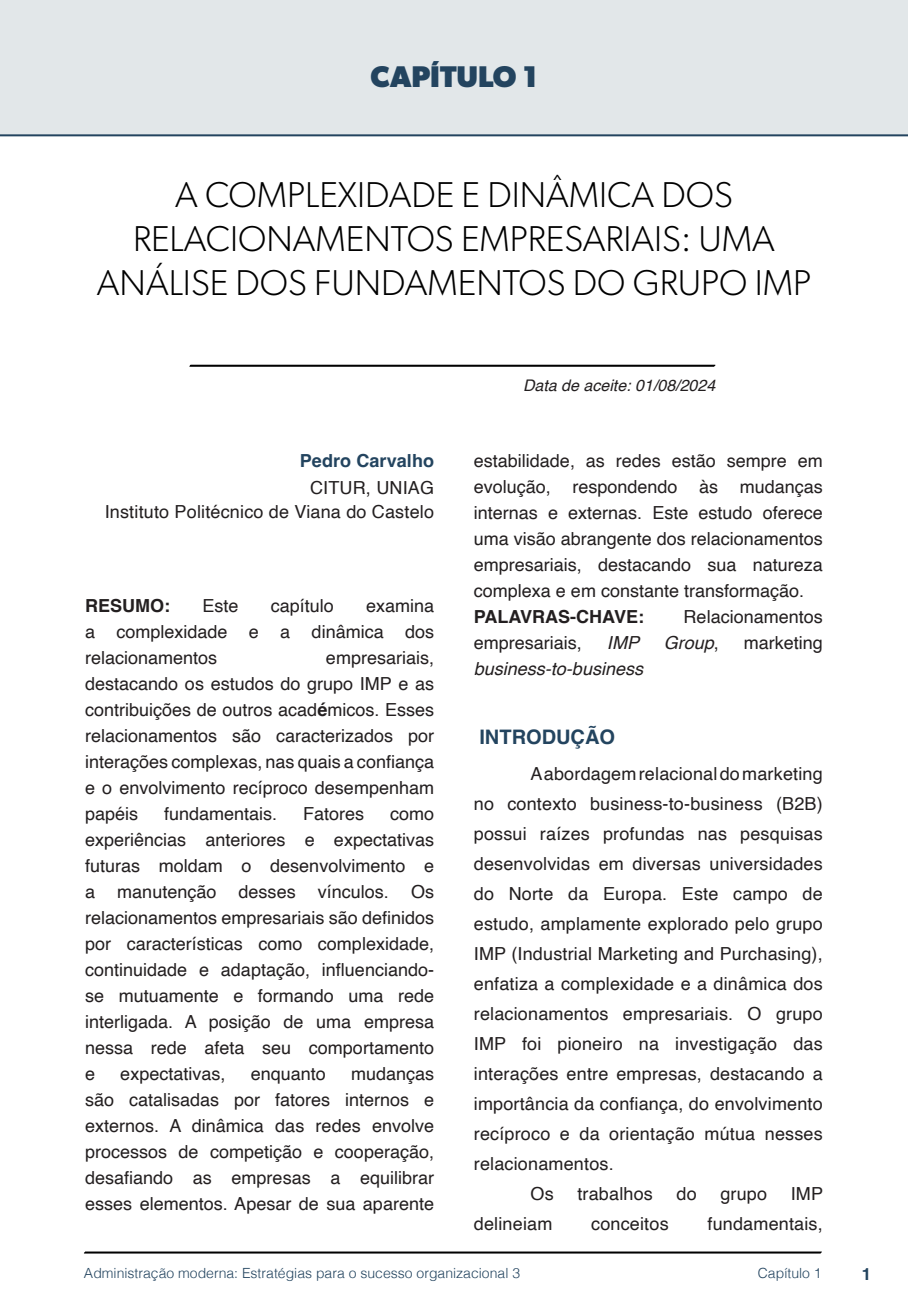
<style>
.page{position:relative;width:908px;height:1304px;background:#fff}
.page>*{position:absolute;margin:0;border:0;box-sizing:border-box;transform-origin:0 0}
.nome_artigos{font:300 36px/44px "Gibson";color:#000;text-align:center}
.capítulos{font:700 30px "Gibson";color:#23445f}
.TITULOS{font:700 20px "Helvetica";color:#23445f}
.Resumos_e_PC_TXT{font:18px/26px "Helvetica";color:#231f20;text-align:justify}
.txt{font:18px/30px "Helvetica";letter-spacing:.01em;color:#231f20;text-align:justify}
.info_autores{font:18px "Helvetica";letter-spacing:.01em;color:#231f20}
.Resumos_e_PC_TXT-2{font:italic 18px "Helvetica";color:#231f20}
.Resumos_e_PC_TXT-3{font:700 18px "Helvetica";color:#231f20}
.nome_autores{font:700 18px "Helvetica";letter-spacing:.005em;color:#23445f}
.t1{font:700 16.8px "Helvetica";color:#23445f}
.t2{font:italic 16px "Helvetica";color:#231f20}
.t3{font:300 14px "Helvetica";color:#23445f}
.s1{font-weight:700}
.s2{font-style:normal}
</style>
<div class="page">
<svg style="left:84px;top:1251px;width:737px;height:3px;background:#515151"></svg>
<div style="left:0;top:0;width:907px;height:136px;background:#e2e7e9"></div>
<svg style="left:189px;top:364px;width:526px;height:3px;background:#4f4f4f"></svg>
<div style="left:64px;top:74px;width:61px;height:54px;background:#e2e7e9"></div>
<p class="capítulos" style="left:370px;top:58px;width:168px">CAPÍTULO 1</p>
<p class="nome_artigos" style="left:97px;top:172px;width:715px">A COMPLEXIDADE E DINÂMICA DOS<br>RELACIONAMENTOS EMPRESARIAIS: UMA<br>ANÁLISE DOS FUNDAMENTOS DO GRUPO IMP</p>
<p class="nome_autores" style="left:299px;top:450px;width:136px">Pedro Carvalho</p>
<p class="info_autores" style="left:310px;top:474px;width:125px">CITUR, UNIAG</p>
<p class="info_autores" style="left:105px;top:498px;width:331px">Instituto Politécnico de Viana do Castelo</p>
<p class="Resumos_e_PC_TXT-3" style="left:85px;top:595px;width:86px">RESUMO:</p>
<p class="Resumos_e_PC_TXT" style="left:202px;top:594px;width:38px">Este</p>
<p class="Resumos_e_PC_TXT" style="left:270px;top:594px;width:65px">capítulo</p>
<p class="Resumos_e_PC_TXT" style="left:85px;top:594px;width:350px;text-indent:281px">examina a complexidade e a dinâmica dos relacionamentos</p>
<p class="Resumos_e_PC_TXT" style="left:85px;top:646px;width:350px;text-indent:241px">empresariais, destacando os estudos do grupo IMP e as contribuições de outros acad<span class="s1">é</span>micos. Esses relacionamentos são caracterizados por interações complexas, nas quais a confiança e o envolvimento recíproco desempenham papéis</p>
<p class="Resumos_e_PC_TXT" style="left:164px;top:802px;width:115px">fundamentais.</p>
<p class="Resumos_e_PC_TXT" style="left:303px;top:802px;width:63px">Fatores</p>
<p class="Resumos_e_PC_TXT" style="left:85px;top:802px;width:350px;text-indent:305px">como experiências anteriores e expectativas futuras moldam o desenvolvimento e a manutenção desses vínculos. Os relacionamentos empresariais são definidos por características como complexidade, continuidade e adaptação, influenciando&shy;se mutuamente e formando uma rede interligada. A posição de uma empresa nessa rede afeta seu comportamento e</p>
<p class="Resumos_e_PC_TXT" style="left:85px;top:1062px;width:350px;text-indent:266px">mudanças são catalisadas por fatores internos e externos. A dinâmica das redes envolve processos de competição e cooperação, desafiando as empresas a equilibrar esses elementos. Apesar de sua aparente</p>
<p class="Resumos_e_PC_TXT" style="left:120px;top:1062px;width:107px">expectativas,</p>
<p class="Resumos_e_PC_TXT" style="left:250px;top:1062px;width:77px">enquanto</p>
<p class="t2" style="left:523px;top:373px;width:194px">Data de aceite: 01/08/2024</p>
<p class="Resumos_e_PC_TXT" style="left:473px;top:448px;width:350px">estabilidade, as redes estão sempre em evolução, respondendo às mudanças internas e externas. Este estudo oferece uma visão abrangente dos relacionamentos empresariais, destacando sua natureza complexa e em constante transformação.</p>
<p class="Resumos_e_PC_TXT-3" style="left:473px;top:606px;width:172px">PALAVRAS-CHAVE:</p>
<p class="Resumos_e_PC_TXT" style="left:683px;top:604px;width:141px">Relacionamentos</p>
<p class="Resumos_e_PC_TXT" style="left:473px;top:630px;width:110px">empresariais,</p>
<p class="Resumos_e_PC_TXT-2" style="left:606px;top:629px;width:34px">IMP</p>
<p class="Resumos_e_PC_TXT-2" style="left:663px;top:629px;width:57px">Group<span class="s2">,</span></p>
<p class="Resumos_e_PC_TXT" style="left:743px;top:630px;width:81px">marketing</p>
<p class="Resumos_e_PC_TXT-2" style="left:473px;top:655px;width:171px">business-to-business</p>
<p class="TITULOS" style="left:479px;top:725px;width:137px">INTRODUÇÃO</p>
<p class="txt" style="left:473px;top:759px;width:350px;text-indent:57px">A abordagem relacional do marketing no contexto business-to-business (B2B) possui raízes profundas nas pesquisas desenvolvidas em diversas universidades do Norte da Europa. Este campo de estudo, amplamente explorado pelo grupo IMP (Industrial Marketing and Purchasing), enfatiza a complexidade e a dinâmica dos relacionamentos empresariais. O grupo IMP foi pioneiro na investigação das interações entre empresas, destacando a importância da confiança, do envolvimento recíproco e da orientação mútua nesses relacionamentos.</p>
<p class="txt" style="left:530px;top:1179px;width:25px">Os</p>
<p class="txt" style="left:577px;top:1179px;width:77px">trabalhos</p>
<p class="txt" style="left:676px;top:1179px;width:22px">do</p>
<p class="txt" style="left:720px;top:1179px;width:48px">grupo</p>
<p class="txt" style="left:790px;top:1179px;width:34px">IMP</p>
<p class="txt" style="left:473px;top:1209px;width:80px">delineiam</p>
<p class="txt" style="left:591px;top:1209px;width:79px">conceitos</p>
<p class="txt" style="left:707px;top:1209px;width:117px">fundamentais,</p>
<p class="t3" style="left:84px;top:1261px;width:437px">Administração moderna: Estratégias para o sucesso organizacional 3</p>
<p class="t3" style="left:757px;top:1261px;width:65px">Capítulo 1</p>
<p class="t1" style="left:861px;top:1264px;width:11px">1</p>
</div>
